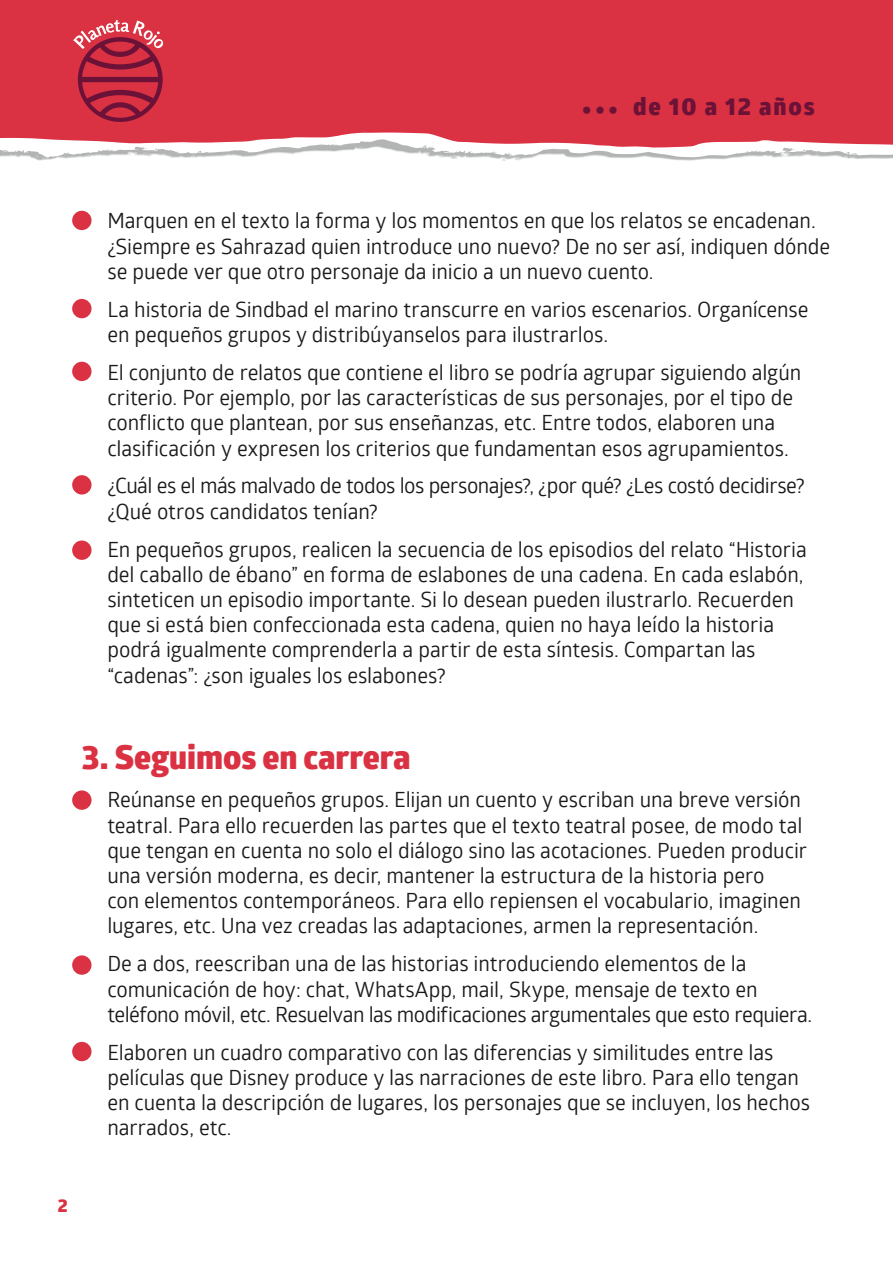
<style>
.page{position:relative;width:893px;height:1263px;background:#fff}
.page>*{position:absolute;margin:0;border:0;box-sizing:border-box;transform-origin:0 0}
.t1{font:800 33px "Glober W01";color:#da3242}
.t2{font:800 24px "Glober W01";letter-spacing:.08em;color:#6c1238}
.t3{font:21px/25.2px "Glober W01";letter-spacing:-.005em;color:#1a1a1a}
.t4{font:800 18px "Glober W01";color:#da3242}
.s1{font-size:27px}
</style>
<div class="page">
<svg style="left:0;top:0;width:893px;height:159px;background:#da4655"></svg>
<div style="left:72px;top:790px;width:20px;height:20px;background:#da3242;border-radius:50%"></div>
<div style="left:72px;top:955px;width:20px;height:20px;background:#da3242;border-radius:50%"></div>
<div style="left:72px;top:1042px;width:20px;height:19px;background:#da3242;border-radius:50%"></div>
<div style="left:72px;top:211px;width:20px;height:19px;background:#da3242;border-radius:50%"></div>
<div style="left:72px;top:299px;width:20px;height:19px;background:#da3242;border-radius:50%"></div>
<div style="left:72px;top:362px;width:20px;height:19px;background:#da3242;border-radius:50%"></div>
<div style="left:72px;top:475px;width:20px;height:19px;background:#da3242;border-radius:50%"></div>
<div style="left:72px;top:540px;width:20px;height:20px;background:#da3242;border-radius:50%"></div>
<p class="t2" style="left:582px;top:92px;width:234px"><span class="s1">•••</span> de 10 a 12 años</p>
<p class="t3" style="left:107px;top:209px;width:724px">Marquen en el texto la forma y los momentos en que los relatos se encadenan. ¿Siempre es Sahrazad quien introduce uno nuevo? De no ser así, indiquen dónde se puede ver que otro personaje da inicio a un nuevo cuento.</p>
<p class="t3" style="left:107px;top:297px;width:703px">La historia de Sindbad el marino transcurre en varios escenarios. Organícense en pequeños grupos y distribúyanselos para ilustrarlos.</p>
<p class="t3" style="left:107px;top:360px;width:695px">El conjunto de relatos que contiene el libro se podría agrupar siguiendo algún criterio. Por ejemplo, por las características de sus personajes, por el tipo de conflicto que plantean, por sus enseñanzas, etc. Entre todos, elaboren una clasificación y expresen los criterios que fundamentan esos agrupamientos.</p>
<p class="t3" style="left:107px;top:474px;width:699px">¿Cuál es el más malvado de todos los personajes?, ¿por qué? ¿Les costó decidirse? ¿Qué otros candidatos tenían?</p>
<p class="t3" style="left:107px;top:537px;width:701px">En pequeños grupos, realicen la secuencia de los episodios del relato “Historia del caballo de ébano” en forma de eslabones de una cadena. En cada eslabón, sinteticen un episodio importante. Si lo desean pueden ilustrarlo. Recuerden que si está bien confeccionada esta cadena, quien no haya leído la historia podrá igualmente comprenderla a partir de esta síntesis. Compartan las “cadenas”: ¿son iguales los eslabones?</p>
<h1 class="t1" style="left:82px;top:737px;width:330px">3. Seguimos en carrera</h1>
<p class="t3" style="left:107px;top:787px;width:701px">Reúnanse en pequeños grupos. Elijan un cuento y escriban una breve versión teatral. Para ello recuerden las partes que el texto teatral posee, de modo tal que tengan en cuenta no solo el diálogo sino las acotaciones. Pueden producir una versión moderna, es decir, mantener la estructura de la historia pero<br>con elementos contemporáneos. Para ello repiensen el vocabulario, imaginen lugares, etc. Una vez creadas las adaptaciones, armen la representación.</p>
<p class="t3" style="left:107px;top:951px;width:706px">De a dos, reescriban una de las historias introduciendo elementos de la comunicación de hoy: chat, WhatsApp, mail, Skype, mensaje de texto en teléfono móvil, etc. Resuelvan las modificaciones argumentales que esto requiera.</p>
<p class="t3" style="left:107px;top:1040px;width:704px">Elaboren un cuadro comparativo con las diferencias y similitudes entre las películas que Disney produce y las narraciones de este libro. Para ello tengan en cuenta la descripción de lugares, los personajes que se incluyen, los hechos narrados, etc.</p>
<p class="t4" style="left:58px;top:1194px;width:11px">2</p>
</div>
